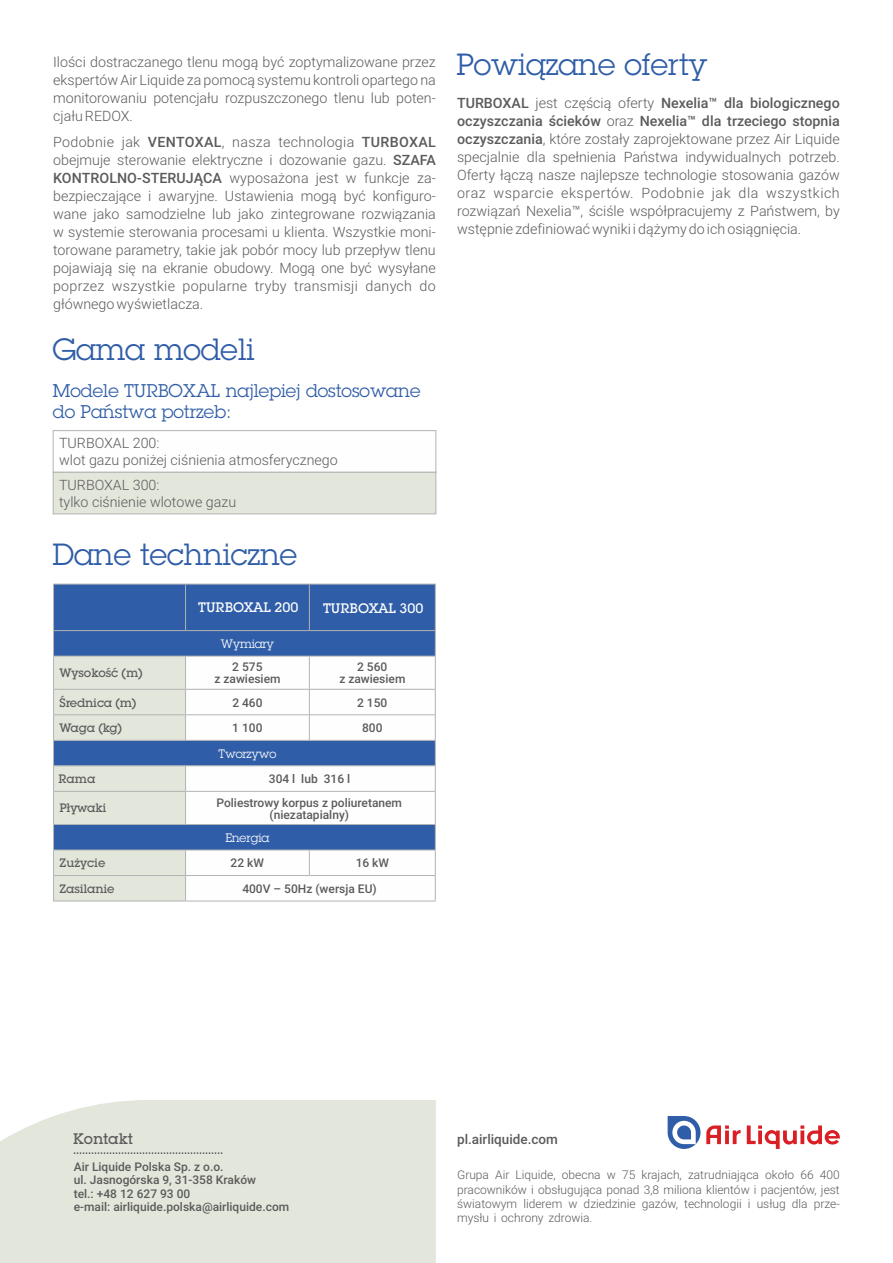
<style>
.page{position:relative;width:893px;height:1263px;background:#fff}
.page>*{position:absolute;margin:0;border:0;box-sizing:border-box;transform-origin:0 0}
.t1{font:30px "Lubalin Graph PCS";color:#2f5da7}
.t2{font:18px/21px "Lubalin Graph PCS";color:#2f5da7}
.t3{font:500 15px "Lubalin Graph PCS";color:#5b5b5b}
.t4{font:300 14.25px/18px "Roboto";color:#5b5b5b;text-align:justify}
.t5{font:500 13.5px "Lubalin Graph PCS";color:#fefefe}
.t6{font:500 13.5px "Roboto";color:#5b5b5b}
.t7{font:500 12px/12px "Roboto";color:#5b5b5b;text-align:center}
.t8{font:300 12px/14.2px "Roboto";color:#5b5b5b;text-align:justify}
.t9{font:500 12px "Lubalin Graph PCS";letter-spacing:-.02em;color:#5b5b5b}
.t10{font:12px "Lubalin Graph PCS";letter-spacing:-.02em;color:#fefefe}
.t11{font:500 12px "Lubalin Graph PCS";color:#5b5b5b}
.s1{font-weight:500}
</style>
<div class="page">
<div style="left:54px;top:585px;width:381px;height:71px;background:#2f5da7"></div>
<svg style="left:186px;top:657px;width:249px;height:244px"></svg>
<hr style="left:53px;top:584px;width:133px;height:1px;background:#b2b3b3">
<hr style="left:53px;top:584px;width:1px;height:46px;background:#b2b3b3">
<hr style="left:186px;top:584px;width:123px;height:1px;background:#b2b3b3">
<hr style="left:185px;top:584px;width:1px;height:46px;background:#b2b3b3">
<hr style="left:309px;top:584px;width:127px;height:1px;background:#b2b3b3">
<hr style="left:309px;top:584px;width:1px;height:46px;background:#b2b3b3">
<hr style="left:53px;top:630px;width:133px;height:1px;background:#b2b3b3">
<hr style="left:186px;top:630px;width:123px;height:1px;background:#b2b3b3">
<hr style="left:309px;top:630px;width:127px;height:1px;background:#b2b3b3">
<svg style="left:435px;top:631px;width:1px;height:25px"></svg>
<hr style="left:186px;top:656px;width:123px;height:1px;background:#b2b3b3">
<hr style="left:309px;top:656px;width:127px;height:1px;background:#b2b3b3">
<hr style="left:186px;top:689px;width:123px;height:1px;background:#b2b3b3">
<hr style="left:309px;top:689px;width:126px;height:1px;background:#b2b3b3">
<hr style="left:186px;top:714px;width:123px;height:1px;background:#b2b3b3">
<hr style="left:309px;top:714px;width:126px;height:1px;background:#b2b3b3">
<hr style="left:186px;top:740px;width:123px;height:1px;background:#b2b3b3">
<hr style="left:309px;top:740px;width:127px;height:1px;background:#b2b3b3">
<hr style="left:186px;top:875px;width:123px;height:1px;background:#b2b3b3">
<hr style="left:309px;top:875px;width:126px;height:1px;background:#b2b3b3">
<hr style="left:53px;top:901px;width:133px;height:1px;background:#b2b3b3">
<hr style="left:186px;top:901px;width:123px;height:1px;background:#b2b3b3">
<hr style="left:309px;top:901px;width:127px;height:1px;background:#b2b3b3">
<hr style="left:435px;top:584px;width:1px;height:46px;background:#b2b3b3">
<hr style="left:309px;top:656px;width:1px;height:33px;background:#b2b3b3">
<hr style="left:435px;top:656px;width:1px;height:33px;background:#b2b3b3">
<svg style="left:309px;top:690px;width:1px;height:50px"></svg>
<svg style="left:309px;top:851px;width:1px;height:24px"></svg>
<hr style="left:186px;top:765px;width:123px;height:1px;background:#b2b3b3">
<hr style="left:309px;top:765px;width:127px;height:1px;background:#b2b3b3">
<svg style="left:435px;top:689px;width:1px;height:102px"></svg>
<hr style="left:186px;top:791px;width:123px;height:1px;background:#b2b3b3">
<hr style="left:309px;top:791px;width:126px;height:1px;background:#b2b3b3">
<hr style="left:435px;top:791px;width:1px;height:33px;background:#b2b3b3">
<svg style="left:53px;top:631px;width:133px;height:270px;background:#b0becb"></svg>
<hr style="left:53px;top:850px;width:133px;height:1px;background:#b2b3b3">
<hr style="left:186px;top:824px;width:123px;height:1px;background:#b2b3b3">
<hr style="left:309px;top:824px;width:127px;height:1px;background:#b2b3b3">
<svg style="left:435px;top:825px;width:1px;height:76px"></svg>
<hr style="left:186px;top:850px;width:123px;height:1px;background:#b2b3b3">
<hr style="left:309px;top:850px;width:127px;height:1px;background:#b2b3b3">
<svg style="left:53px;top:430px;width:383px;height:84px"></svg>
<div style="left:0;top:1100px;width:436px;height:163px;background:#e3e6db"></div>
<svg style="left:74px;top:1152px;width:149px;height:2px"></svg>
<svg style="left:668px;top:1116px;width:32px;height:33px"></svg>
<svg style="left:706px;top:1125px;width:35px;height:19px"></svg>
<svg style="left:747px;top:1125px;width:93px;height:24px"></svg>
<p class="t4" style="left:53px;top:54px;width:384px">Ilości dostraczanego tlenu mogą być zoptymalizowane przez ekspertów Air Liquide za pomocą systemu kontroli opartego na monitorowaniu potencjału rozpuszczonego tlenu lub poten&shy;cjału REDOX.</p>
<p class="t4" style="left:53px;top:134px;width:384px">Podobnie jak <span class="s1">VENTOXAL</span>, nasza technologia <span class="s1">TURBOXAL </span>obejmuje sterowanie elektryczne i dozowanie gazu. <span class="s1">SZAFA KONTROLNO-STERUJĄCA</span> wyposażona jest w funkcje za&shy;bezpieczające i awaryjne. Ustawienia mogą być konfiguro&shy;wane jako samodzielne lub jako zintegrowane rozwiązania w systemie sterowania procesami u klienta. Wszystkie moni&shy;torowane parametry, takie jak pobór mocy lub przepływ tlenu pojawiają się na ekranie obudowy. Mogą one być wysyłane poprzez wszystkie popularne tryby transmisji danych do głównego wyświetlacza.</p>
<h1 class="t1" style="left:53px;top:338px;width:203px">Gama modeli</h1>
<p class="t2" style="left:53px;top:382px;width:369px">Modele TURBOXAL najlepiej dostosowane do Państwa potrzeb:</p>
<p class="t4" style="left:59px;top:436px;width:280px;line-height:17.1px">TURBOXAL 200:<br>wlot gazu poniżej ciśnienia atmosferycznego</p>
<p class="t4" style="left:59px;top:477px;width:179px;line-height:17.1px">TURBOXAL 300:<br>tylko ciśnienie wlotowe gazu</p>
<h1 class="t1" style="left:53px;top:543px;width:246px">Dane techniczne</h1>
<p class="t5" style="left:198px;top:603px;width:102px">TURBOXAL 200</p>
<p class="t5" style="left:323px;top:603px;width:102px">TURBOXAL 300</p>
<p class="t10" style="left:221px;top:639px;width:55px">Wymiary</p>
<p class="t11" style="left:59px;top:669px;width:85px">Wysokość (m)</p>
<p class="t7" style="left:214px;top:662px;width:68px">2 575<br>z zawiesiem</p>
<p class="t7" style="left:339px;top:662px;width:68px">2 560<br>z zawiesiem</p>
<p class="t9" style="left:59px;top:698px;width:78px">Średnica (m)</p>
<p class="t7" style="left:232px;top:698px;width:32px">2 460</p>
<p class="t7" style="left:357px;top:698px;width:32px">2 150</p>
<p class="t9" style="left:59px;top:723px;width:64px">Waga (kg)</p>
<p class="t7" style="left:232px;top:723px;width:32px">1 100</p>
<p class="t7" style="left:362px;top:723px;width:22px">800</p>
<p class="t10" style="left:218px;top:749px;width:59px">Tworzywo</p>
<p class="t9" style="left:59px;top:774px;width:39px">Rama</p>
<p class="t7" style="left:269px;top:774px;width:83px">304 l lub 316 l</p>
<p class="t9" style="left:59px;top:804px;width:48px">Pływaki</p>
<p class="t7" style="left:216px;top:797px;width:187px">Poliestrowy korpus z poliuretanem (niezatapialny)</p>
<p class="t10" style="left:225px;top:833px;width:45px">Energia</p>
<p class="t11" style="left:59px;top:859px;width:47px">Zużycie</p>
<p class="t7" style="left:231px;top:858px;width:35px">22 kW</p>
<p class="t7" style="left:356px;top:858px;width:35px">16 kW</p>
<p class="t9" style="left:59px;top:884px;width:57px">Zasilanie</p>
<p class="t7" style="left:242px;top:884px;width:136px">400V – 50Hz (wersja EU)</p>
<h1 class="t1" style="left:456px;top:54px;width:253px">Powiązane oferty</h1>
<p class="t4" style="left:457px;top:95px;width:384px"><span class="s1">TURBOXAL</span> jest częścią oferty <span class="s1">Nexelia™ dla biologicznego oczyszczania ścieków</span> oraz <span class="s1">Nexelia™ dla trzeciego stopnia oczyszczania</span>, które zostały zaprojektowane przez Air Liquide specjalnie dla spełnienia Państwa indywidualnych potrzeb.<br>Oferty łączą nasze najlepsze technologie stosowania gazów oraz wsparcie ekspertów. Podobnie jak dla wszystkich rozwiązań Nexelia™, ściśle współpracujemy z Państwem, by wstępnie zdefiniować wyniki i dążymy do ich osiągnięcia.</p>
<p class="t3" style="left:73px;top:1133px;width:61px">Kontakt</p>
<p class="t6" style="left:457px;top:1134px;width:102px">pl.airliquide.com</p>
<p class="t8" style="left:457px;top:1169px;width:384px">Grupa Air Liquide, obecna w 75 krajach, zatrudniająca około 66 400 pracowników i obsługująca ponad 3,8 miliona klientów i pacjentów, jest światowym liderem w dziedzinie gazów, technologii i usług dla prze&shy;mysłu i ochrony zdrowia.</p>
<p class="t7" style="left:74px;top:1161px;width:217px;line-height:13.5px;text-align:left">Air Liquide Polska Sp. z o.o.<br>ul. Jasnogórska 9, 31-358 Kraków<br>tel.: +48 12 627 93 00<br>e-mail: airliquide.polska@airliquide.com</p>
</div>
